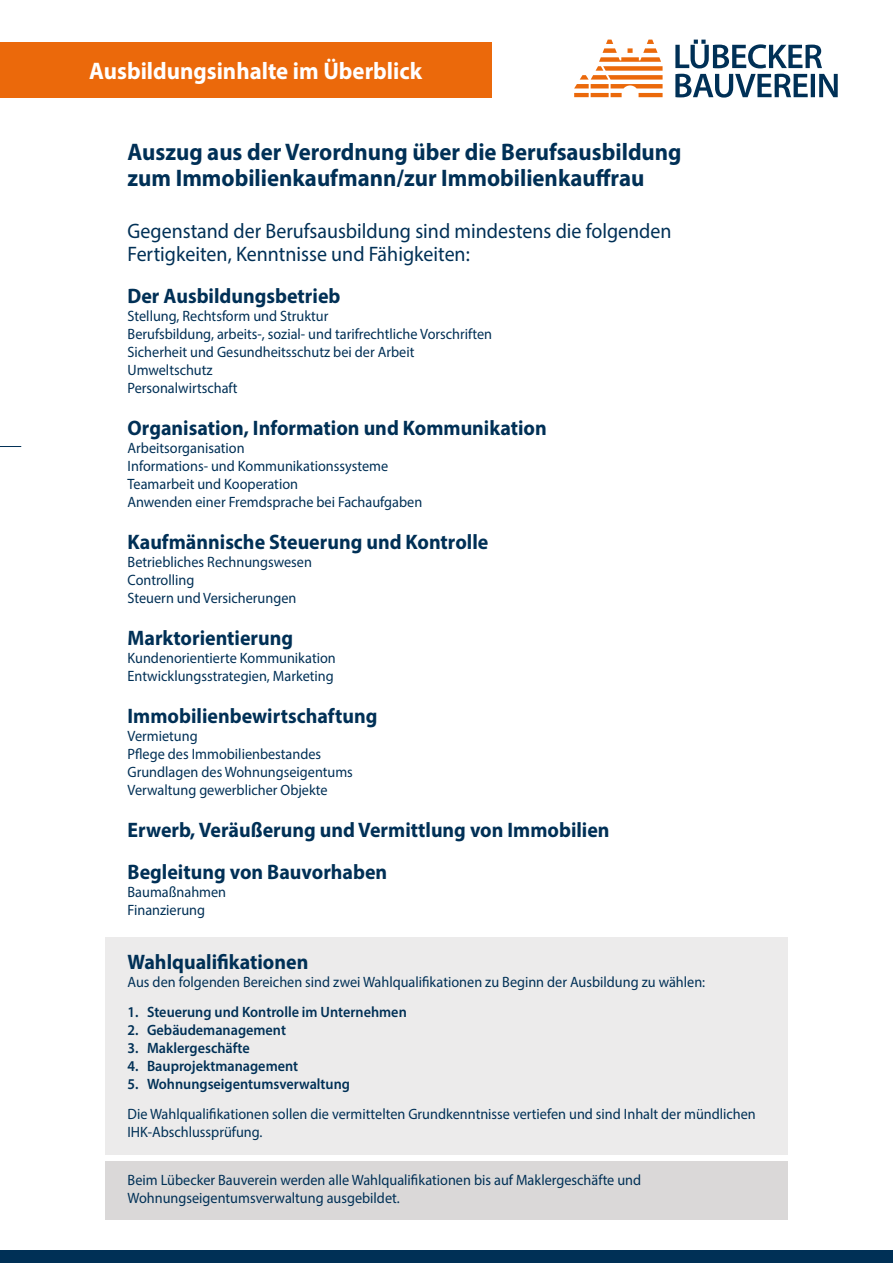
<style>
.page{position:relative;width:893px;height:1263px;background:#fff}
.page>*{position:absolute;margin:0;border:0;box-sizing:border-box;transform-origin:0 0}
.t1{font:700 24px/25.5px "Myriad Pro";color:#003056;scale:.95 1}
.t2{font:700 24px "Myriad Pro";color:#fff;scale:.95 1}
.t3{font:700 21px/42px "Myriad Pro";color:#003056;scale:.95 1}
.t4{font:21px/22.5px "Myriad Pro";color:#003056;scale:.95 1}
.t5{font:15px/18px "Myriad Pro";color:#003056;scale:.95 1}
.t6{font:600 15px "Myriad Pro";color:#003056;scale:.95 1}
</style>
<div class="page">
<div style="left:105px;top:936px;width:683px;height:218px;background:#ecebeb"></div>
<div style="left:105px;top:1161px;width:683px;height:58px;background:#dad8d8"></div>
<svg style="left:0;top:446px;width:21px;height:1px"></svg>
<div style="left:0;top:43px;width:491px;height:55px;background:#eb690b"></div>
<div style="left:0;top:1250px;width:893px;height:13px;background:#003056"></div>
<svg style="left:574px;top:40px;width:89px;height:57px"></svg>
<svg style="left:675px;top:74px;width:163px;height:24px"></svg>
<svg style="left:675px;top:40px;width:147px;height:28px"></svg>
<h1 class="t2" style="left:89px;top:55px;width:352px">Ausbildungsinhalte im Überblick</h1>
<h1 class="t1" style="left:128px;top:138px;width:585px">Auszug aus der Verordnung über die Berufsausbildung zum Immobilienkaufmann/zur Immobilienkauffrau</h1>
<h2 class="t4" style="left:128px;top:219px;width:574px">Gegenstand der Berufsausbildung sind mindestens die folgenden<br>Fertigkeiten, Kenntnisse und Fähigkeiten:</h2>
<h2 class="t3" style="left:128px;top:274px;width:226px">Der Ausbildungsbetrieb</h2>
<p class="t5" style="left:128px;top:306px;width:385px">Stellung, Rechtsform und Struktur<br>Berufsbildung, arbeits-, sozial- und tarifrechtliche Vorschriften Sicherheit und Gesundheitsschutz bei der Arbeit Umweltschutz<br>Personalwirtschaft</p>
<h2 class="t3" style="left:128px;top:406px;width:443px">Organisation, Information und Kommunikation</h2>
<p class="t5" style="left:128px;top:438px;width:312px">Arbeitsorganisation<br>Informations- und Kommunikationssysteme Teamarbeit und Kooperation<br>Anwenden einer Fremdsprache bei Fachaufgaben</p>
<h2 class="t3" style="left:128px;top:520px;width:381px">Kaufmännische Steuerung und Kontrolle</h2>
<p class="t5" style="left:128px;top:552px;width:196px">Betriebliches Rechnungswesen<br>Controlling<br>Steuern und Versicherungen</p>
<h2 class="t3" style="left:128px;top:616px;width:176px">Marktorientierung</h2>
<p class="t5" style="left:128px;top:648px;width:221px">Kundenorientierte Kommunikation<br>Entwicklungsstrategien, Marketing</p>
<h2 class="t3" style="left:128px;top:694px;width:264px">Immobilienbewirtschaftung</h2>
<p class="t5" style="left:128px;top:726px;width:239px">Vermietung<br>Pflege des Immobilienbestandes<br>Grundlagen des Wohnungseigentums<br>Verwaltung gewerblicher Objekte</p>
<h2 class="t3" style="left:128px;top:808px;width:509px">Erwerb, Veräußerung und Vermittlung von Immobilien<br>Begleitung von Bauvorhaben</h2>
<p class="t5" style="left:128px;top:882px;width:105px">Baumaßnahmen<br>Finanzierung</p>
<h2 class="t3" style="left:128px;top:940px;width:192px">Wahlqualifikationen</h2>
<p class="t5" style="left:128px;top:972px;width:610px">Aus den folgenden Bereichen sind zwei Wahlqualifikationen zu Beginn der Ausbildung zu wählen:</p>
<p class="t6" style="left:128px;top:1002px;width:295px">1. Steuerung und Kontrolle im Unternehmen</p>
<p class="t6" style="left:128px;top:1020px;width:168px">2. Gebäudemanagement</p>
<p class="t6" style="left:128px;top:1038px;width:130px">3. Maklergeschäfte</p>
<p class="t6" style="left:128px;top:1056px;width:181px">4. Bauprojektmanagement</p>
<p class="t6" style="left:128px;top:1074px;width:236px">5. Wohnungseigentumsverwaltung</p>
<p class="t5" style="left:128px;top:1104px;width:663px">Die Wahlqualifikationen sollen die vermittelten Grundkenntnisse vertiefen und sind Inhalt der mündlichen<br>IHK-Abschlussprüfung.</p>
<p class="t5" style="left:128px;top:1170px;width:542px">Beim Lübecker Bauverein werden alle Wahlqualifikationen bis auf Maklergeschäfte und<br>Wohnungseigentumsverwaltung ausgebildet.</p>
</div>
